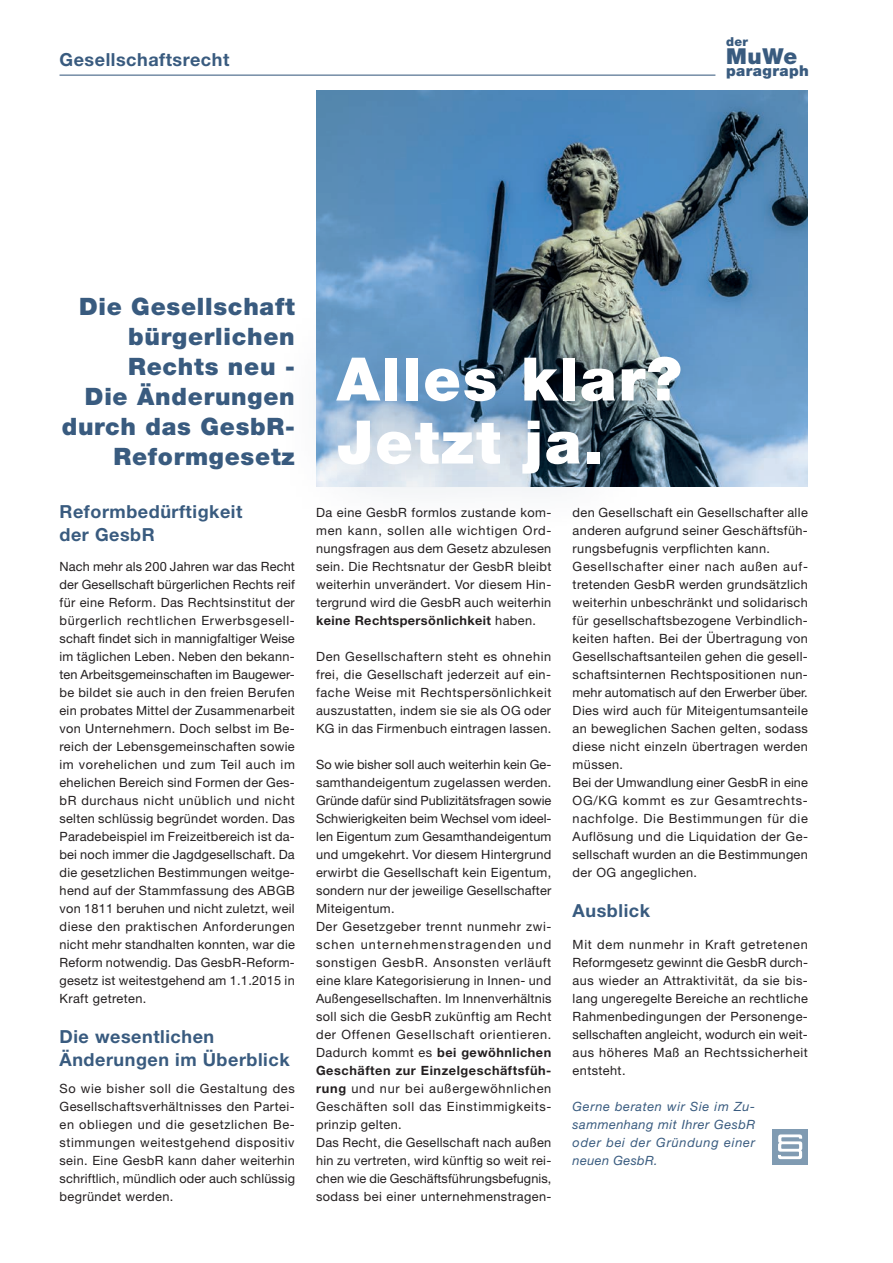
<style>
.page{position:relative;width:893px;height:1263px;background:#fff}
.page>*{position:absolute;margin:0;border:0;box-sizing:border-box;transform-origin:0 0}
.t1{font:900 60px/63px "Helvetica Neue LT Pro";letter-spacing:.03em;color:#fff}
.t2{font:900 24px/30px "Helvetica Neue LT Pro";letter-spacing:.03em;color:#395b7f;text-align:right}
.t3{font:900 22.05px "Helvetica Neue LT Pro";color:#395b7f}
.t4{font:700 18px/22.5px "Helvetica Neue LT Pro";letter-spacing:.03em;color:#395b7f}
.t5{font:900 15px "Helvetica Neue LT Pro";letter-spacing:.03em;color:#395b7f}
.t6{font:12.75px/18px "Helvetica Neue LT Pro";letter-spacing:.03em;color:#231f20;text-align:justify}
.t7{font:italic 12.75px/18px "Helvetica Neue LT Pro";letter-spacing:.035em;color:#395b7f;text-align:justify}
.t8{font:900 12.3px "Helvetica Neue LT Pro";color:#395b7f}
.s1{font-weight:700}
</style>
<div class="page">
<img style="left:316px;top:91px;width:492px;height:396px">
<hr style="left:60px;top:75px;width:655px;height:1px;background:#395b7f">
<div style="left:772px;top:1129px;width:36px;height:36px;background:#809bb2"></div>
<svg style="left:778px;top:1134px;width:24px;height:25px"></svg>
<div style="left:272px;top:289px;width:474px;height:250px;background:#003058;opacity:.4"></div>
<h3 class="t4" style="left:60px;top:48px;width:171px">Gesellschaftsrecht</h3>
<p class="t8" style="left:726px;top:34px;width:23px">der</p>
<h3 class="t3" style="left:726px;top:43px;width:73px">MuWe</h3>
<p class="t5" style="left:726px;top:62px;width:85px">paragraph</p>
<h2 class="t2" style="left:62px;top:291px;width:235px">Die Gesellschaft bürgerlichen<br>Rechts neu -<br>Die Änderungen durch das GesbR--<br>Reformgesetz</h2>
<h3 class="t4" style="left:60px;top:500px;width:184px">Reformbedürftigkeit der GesbR</h3>
<p class="t6" style="left:60px;top:557px;width:237px">Nach mehr als 200 Jahren war das Recht der Gesellschaft bürgerlichen Rechts reif für eine Reform. Das Rechtsinstitut der bürgerlich rechtlichen Erwerbsgesell&shy;schaft findet sich in mannigfaltiger Weise im täglichen Leben. Neben den bekann&shy;ten Arbeitsgemeinschaften im Baugewer&shy;be bildet sie auch in den freien Berufen ein probates Mittel der Zusammenarbeit von Unternehmern. Doch selbst im Be&shy;reich der Lebensgemeinschaften sowie im vorehelichen und zum Teil auch im ehelichen Bereich sind Formen der Ges&shy;bR durchaus nicht unüblich und nicht selten schlüssig begründet worden. Das Paradebeispiel im Freizeitbereich ist da&shy;bei noch immer die Jagdgesellschaft. Da die gesetzlichen Bestimmungen weitge&shy;hend auf der Stammfassung des ABGB von 1811 beruhen und nicht zuletzt, weil diese den praktischen Anforderungen nicht mehr standhalten konnten, war die Reform notwendig. Das GesbR-Reform&shy;gesetz ist weitestgehend am 1.1.2015 in Kraft getreten.</p>
<h3 class="t4" style="left:60px;top:1025px;width:232px">Die wesentlichen<br>Änderungen im Überblick</h3>
<p class="t6" style="left:60px;top:1079px;width:237px">So wie bisher soll die Gestaltung des Gesellschaftsverhältnisses den Partei&shy;en obliegen und die gesetzlichen Be&shy;stimmungen weitestgehend dispositiv sein. Eine GesbR kann daher weiterhin schriftlich, mündlich oder auch schlüssig begründet werden.</p>
<h1 class="t1" style="left:337px;top:347px;width:346px">Alles klar?<br>Jetzt ja.</h1>
<p class="t6" style="left:316px;top:503px;width:237px">Da eine GesbR formlos zustande kom&shy;men kann, sollen alle wichtigen Ord&shy;nungsfragen aus dem Gesetz abzulesen sein. Die Rechtsnatur der GesbR bleibt weiterhin unverändert. Vor diesem Hin&shy;tergrund wird die GesbR auch weiterhin <span class="s1">keine Rechtspersönlichkeit</span> haben.</p>
<p class="t6" style="left:316px;top:647px;width:237px">Den Gesellschaftern steht es ohnehin frei, die Gesellschaft jederzeit auf ein&shy;fache Weise mit Rechtspersönlichkeit auszustatten, indem sie sie als OG oder KG in das Firmenbuch eintragen lassen.</p>
<p class="t6" style="left:316px;top:755px;width:237px;text-align:left">So wie bisher soll auch weiterhin kein Ge&shy;samthandeigentum zugelassen werden.<br>Gründe dafür sind Publizitätsfragen sowie Schwierigkeiten beim Wechsel vom ideel&shy;len Eigentum zum Gesamthandeigentum und umgekehrt. Vor diesem Hintergrund erwirbt die Gesellschaft kein Eigentum, sondern nur der jeweilige Gesellschafter Miteigentum.<br>Der Gesetzgeber trennt nunmehr zwi&shy;schen unternehmenstragenden und sonstigen GesbR. Ansonsten verläuft eine klare Kategorisierung in Innen- und Außengesellschaften. Im Innenverhältnis soll sich die GesbR zukünftig am Recht der Offenen Gesellschaft orientieren.<br>Dadurch kommt es <span class="s1">bei gewöhnlichen Geschäften zur Einzelgeschäftsfüh&shy;rung</span> und nur bei außergewöhnlichen Geschäften soll das Einstimmigkeits&shy;prinzip gelten.<br>Das Recht, die Gesellschaft nach außen hin zu vertreten, wird künftig so weit rei&shy;chen wie die Geschäftsführungsbefugnis, sodass bei einer unternehmenstragen-</p>
<p class="t6" style="left:573px;top:503px;width:237px;text-align:left">den Gesellschaft ein Gesellschafter alle anderen aufgrund seiner Geschäftsfüh&shy;rungsbefugnis verpflichten kann.<br>Gesellschafter einer nach außen auf&shy;tretenden GesbR werden grundsätzlich weiterhin unbeschränkt und solidarisch für gesellschaftsbezogene Verbindlich&shy;keiten haften. Bei der Übertragung von Gesellschaftsanteilen gehen die gesell&shy;schaftsinternen Rechtspositionen nun&shy;mehr automatisch auf den Erwerber über.<br>Dies wird auch für Miteigentumsanteile an beweglichen Sachen gelten, sodass diese nicht einzeln übertragen werden müssen.<br>Bei der Umwandlung einer GesbR in eine OG/KG kommt es zur Gesamtrechts&shy;nachfolge. Die Bestimmungen für die Auflösung und die Liquidation der Ge&shy;sellschaft wurden an die Bestimmungen der OG angeglichen.</p>
<h3 class="t4" style="left:573px;top:899px;width:79px">Ausblick</h3>
<p class="t6" style="left:573px;top:935px;width:237px">Mit dem nunmehr in Kraft getretenen Reformgesetz gewinnt die GesbR durch&shy;aus wieder an Attraktivität, da sie bis&shy;lang ungeregelte Bereiche an rechtliche Rahmenbedingungen der Personenge&shy;sellschaften angleicht, wodurch ein weit&shy;aus höheres Maß an Rechtssicherheit entsteht.</p>
<p class="t7" style="left:573px;top:1097px;width:184px">Gerne beraten wir Sie im Zu&shy;sammenhang mit Ihrer GesbR oder bei der Gründung einer neuen GesbR.</p>
</div>
